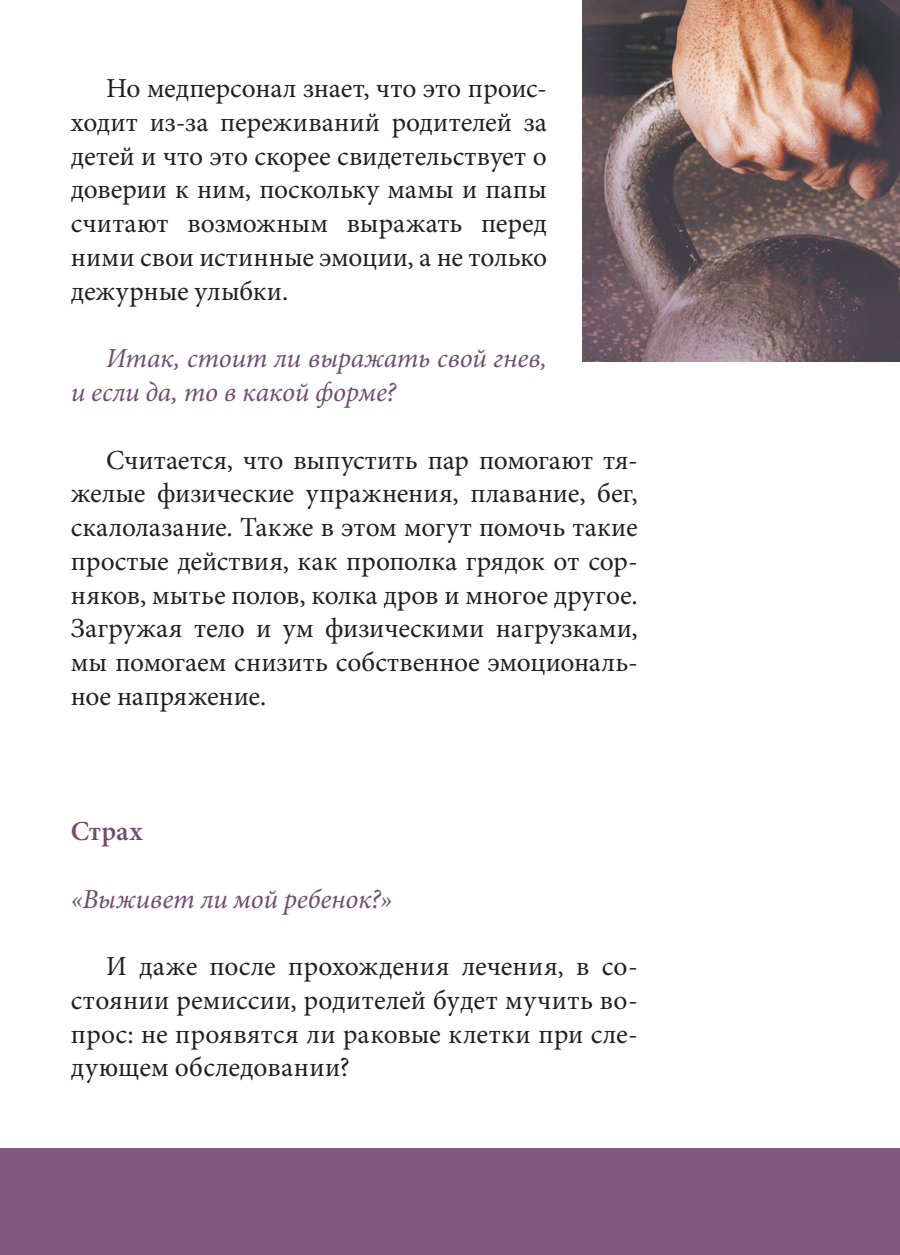
<style>
.page{position:relative;width:900px;height:1255px;background:#fff}
.page>*{position:absolute;margin:0;border:0;box-sizing:border-box;transform-origin:0 0}
.text{font:27.5px/33.8px "Minion Pro";color:#231f20;text-align:justify}
.text-2{font:italic 27.5px/33.8px "Minion Pro";letter-spacing:-.01em;color:#704d70}
.text_oblozh{font:600 27.5px "Minion Pro";letter-spacing:.005em;color:#704d70}
</style>
<div class="page">
<div style="left:0;top:1148px;width:900px;height:106px;background:#825a81"></div>
<img style="left:582px;top:0;width:318px;height:361px">
<p class="text" style="left:71px;top:72px;width:478px;text-indent:35px">Но медперсонал знает, что это проис&shy;ходит из-за переживаний родителей за детей и что это скорее свидетельствует о доверии к ним, поскольку мамы и папы считают возможным выражать перед ними свои истинные эмоции, а не только дежурные улыбки.</p>
<p class="text-2" style="left:71px;top:341px;width:478px;text-indent:35px">Итак, стоит ли выражать свой гнев, и если да, то в какой форме?</p>
<p class="text" style="left:71px;top:443px;width:568px;text-indent:35px">Считается, что выпустить пар помогают тя&shy;желые физические упражнения, плавание, бег, скалолазание. Также в этом могут помочь такие простые действия, как прополка грядок от сор&shy;няков, мытье полов, колка дров и многое другое.<br>Загружая тело и ум физическими нагрузками, мы помогаем снизить собственное эмоциональ&shy;ное напряжение.</p>
<p class="text_oblozh" style="left:71px;top:812px;width:73px">Страх</p>
<p class="text-2" style="left:71px;top:881px;width:323px">«Выживет ли мой ребенок?»</p>
<p class="text" style="left:71px;top:949px;width:568px;text-indent:35px">И даже после прохождения лечения, в со&shy;стоянии ремиссии, родителей будет мучить во&shy;прос: не проявятся ли раковые клетки при сле&shy;дующем обследовании?</p>
</div>
